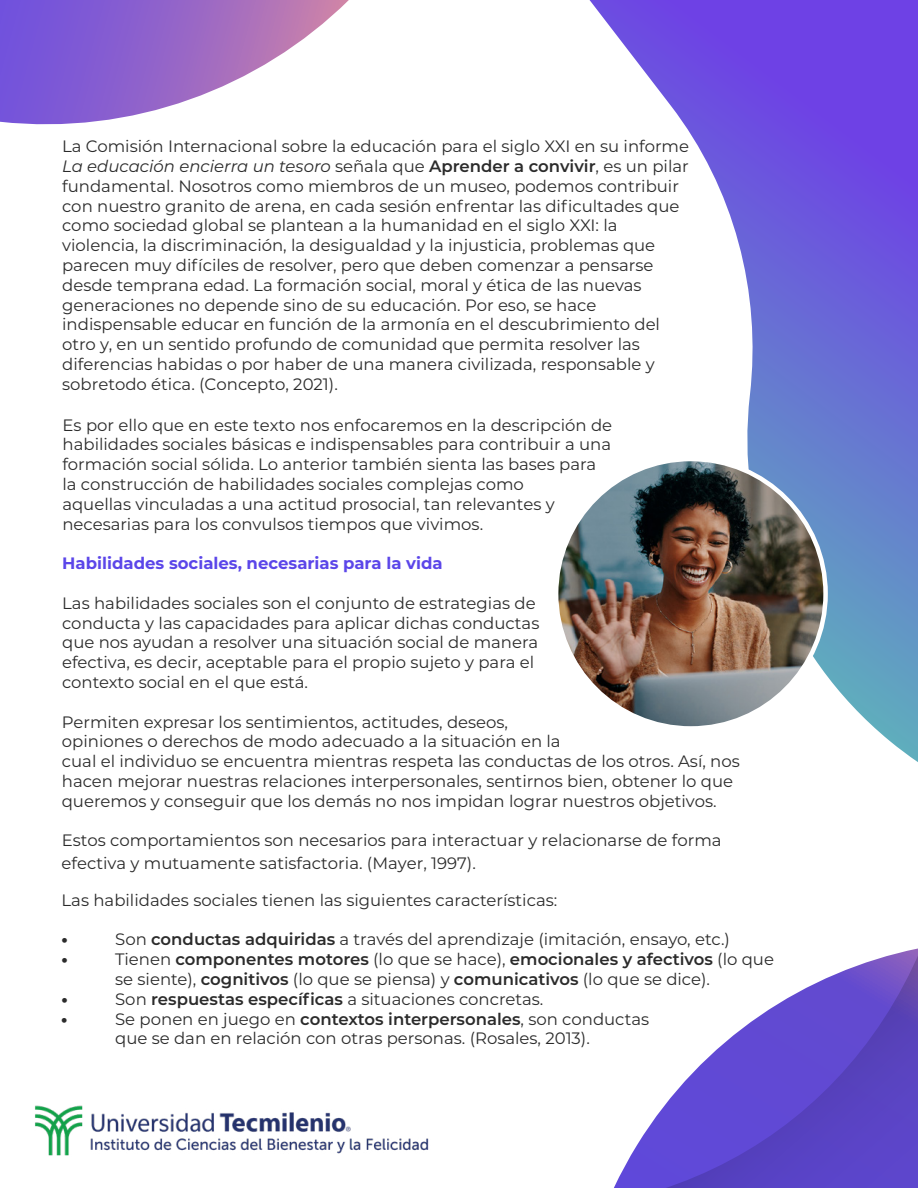
<style>
.page{position:relative;width:918px;height:1188px;background:#fff}
.page>*{position:absolute;margin:0;border:0;box-sizing:border-box;transform-origin:0 0}
.t1{font:16.5px/19.8px "Montserrat";color:#2b2b2b}
.t2{font:700 16.5px "Montserrat";color:#5b46e9}
.t3{font:800 16.5px "Montserrat";color:#2b2b2b}
.s1{font-style:italic}
.s2{font-weight:600}
</style>
<div class="page">
<svg style="left:590px;top:0;width:328px;height:656px"></svg>
<svg style="left:614px;top:656px;width:304px;height:532px"></svg>
<svg style="left:0;top:0;width:349px;height:125px"></svg>
<img style="left:35px;top:1105px;width:394px;height:51px">
<img style="left:556px;top:459px;width:270px;height:269px;border-radius:135px">
<img style="left:893px;top:562px;width:25px;height:145px">
<p class="t1" style="left:62px;top:136px;width:628px">La Comisión Internacional sobre la educación para el siglo XXI en su informe <span class="s1">La educación encierra un tesoro</span> señala que <span class="s2">Aprender a convivir</span>, es un pilar fundamental. Nosotros como miembros de un museo, podemos contribuir con nuestro granito de arena, en cada sesión enfrentar las dificultades que como sociedad global se plantean a la humanidad en el siglo XXI: la violencia, la discriminación, la desigualdad y la injusticia, problemas que parecen muy difíciles de resolver, pero que deben comenzar a pensarse desde temprana edad. La formación social, moral y ética de las nuevas generaciones no depende sino de su educación. Por eso, se hace indispensable educar en función de la armonía en el descubrimiento del otro y, en un sentido profundo de comunidad que permita resolver las diferencias habidas o por haber de una manera civilizada, responsable y sobretodo ética. (Concepto, 2021).</p>
<p class="t1" style="left:62px;top:414px;width:551px">Es por ello que en este texto nos enfocaremos en la descripción de habilidades sociales básicas e indispensables para contribuir a una formación social sólida. Lo anterior también sienta las bases para la construcción de habilidades sociales complejas como<br>aquellas vinculadas a una actitud prosocial, tan relevantes y necesarias para los convulsos tiempos que vivimos.</p>
<p class="t2" style="left:62px;top:552px;width:382px">Habilidades sociales, necesarias para la vida</p>
<p class="t1" style="left:62px;top:593px;width:479px">Las habilidades sociales son el conjunto de estrategias de conducta y las capacidades para aplicar dichas conductas que nos ayudan a resolver una situación social de manera efectiva, es decir, aceptable para el propio sujeto y para el contexto social en el que está.</p>
<p class="t1" style="left:62px;top:711px;width:680px">Permiten expresar los sentimientos, actitudes, deseos,<br>opiniones o derechos de modo adecuado a la situación en la<br>cual el individuo se encuentra mientras respeta las conductas de los otros. Así, nos hacen mejorar nuestras relaciones interpersonales, sentirnos bien, obtener lo que queremos y conseguir que los demás no nos impidan lograr nuestros objetivos.</p>
<p class="t1" style="left:62px;top:829px;width:661px;line-height:22.6px">Estos comportamientos son necesarios para interactuar y relacionarse de forma efectiva y mutuamente satisfactoria. (Mayer, 1997).</p>
<p class="t1" style="left:62px;top:890px;width:497px">Las habilidades sociales tienen las siguientes características:</p>
<p class="t3" style="left:61px;top:928px;width:8px">•</p>
<p class="t1" style="left:115px;top:929px;width:616px">Son <span class="s2">conductas adquiridas</span> a través del aprendizaje (imitación, ensayo, etc.)</p>
<p class="t3" style="left:61px;top:947px;width:8px">•</p>
<p class="t1" style="left:115px;top:949px;width:660px">Tienen <span class="s2">componentes motores</span> (lo que se hace), <span class="s2">emocionales y afectivos</span> (lo que se siente), <span class="s2">cognitivos</span> (lo que se piensa) y <span class="s2">comunicativos</span> (lo que se dice).</p>
<p class="t3" style="left:61px;top:987px;width:8px">•</p>
<p class="t1" style="left:115px;top:989px;width:430px">Son <span class="s2">respuestas específicas</span> a situaciones concretas.</p>
<p class="t3" style="left:61px;top:1007px;width:8px">•</p>
<p class="t1" style="left:115px;top:1008px;width:536px">Se ponen en juego en <span class="s2">contextos interpersonales</span>, son conductas que se dan en relación con otras personas. (Rosales, 2013).</p>
</div>
